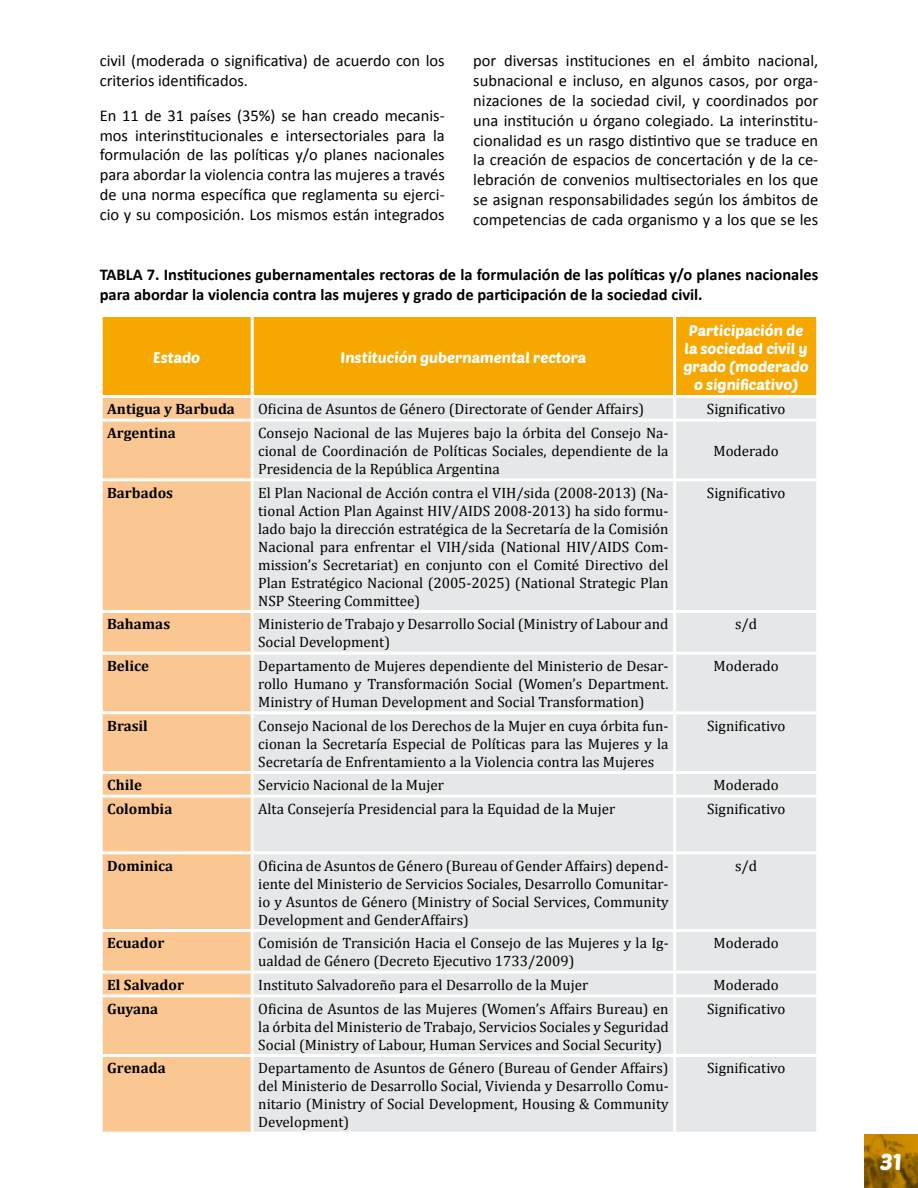
<style>
.page{position:relative;width:918px;height:1188px;background:#fff}
.page>*{position:absolute;margin:0;border:0;box-sizing:border-box;transform-origin:0 0}
.t1{font:22.5px "Poetsen One";color:#fff}
.t2{font:16.5px/19.8px "Calibri";color:#000;text-align:justify}
.t3{font:700 16.5px/19.8px "Calibri";color:#000}
.t4{font:15px/18px "Cambria";color:#000;text-align:justify}
.t5{font:700 15px "Cambria";color:#000}
.t6{font:15px/18px "Poetsen One";color:#fff;text-align:center}
</style>
<div class="page">
<svg style="left:864px;top:1134px;width:54px;height:54px;background:#a06d00"></svg>
<div style="left:103px;top:317px;width:713px;height:78px;background:#f7a800"></div>
<div style="left:103px;top:398px;width:148px;height:734px;background:#fac793"></div>
<div style="left:254px;top:398px;width:562px;height:734px;background:#e6e7e8"></div>
<hr style="left:251px;top:317px;width:3px;height:78px;background:#fff">
<hr style="left:673px;top:317px;width:3px;height:78px;background:#fff">
<hr style="left:673px;top:398px;width:3px;height:21px;background:#fff">
<hr style="left:100px;top:419px;width:152px;height:3px;background:#fff">
<hr style="left:252px;top:419px;width:423px;height:3px;background:#fff">
<hr style="left:675px;top:419px;width:144px;height:3px;background:#fff">
<hr style="left:673px;top:422px;width:3px;height:56px;background:#fff">
<hr style="left:100px;top:478px;width:152px;height:3px;background:#fff">
<hr style="left:252px;top:478px;width:423px;height:3px;background:#fff">
<hr style="left:675px;top:478px;width:144px;height:3px;background:#fff">
<hr style="left:673px;top:481px;width:3px;height:129px;background:#fff">
<hr style="left:100px;top:610px;width:152px;height:3px;background:#fff">
<hr style="left:252px;top:610px;width:423px;height:3px;background:#fff">
<hr style="left:675px;top:610px;width:144px;height:3px;background:#fff">
<hr style="left:673px;top:613px;width:3px;height:39px;background:#fff">
<hr style="left:100px;top:652px;width:152px;height:3px;background:#fff">
<hr style="left:252px;top:652px;width:423px;height:3px;background:#fff">
<hr style="left:675px;top:652px;width:144px;height:3px;background:#fff">
<hr style="left:673px;top:655px;width:3px;height:56px;background:#fff">
<hr style="left:100px;top:711px;width:152px;height:3px;background:#fff">
<hr style="left:252px;top:711px;width:423px;height:3px;background:#fff">
<hr style="left:675px;top:711px;width:144px;height:3px;background:#fff">
<hr style="left:673px;top:714px;width:3px;height:57px;background:#fff">
<hr style="left:100px;top:771px;width:152px;height:3px;background:#fff">
<hr style="left:252px;top:771px;width:423px;height:3px;background:#fff">
<hr style="left:675px;top:771px;width:144px;height:3px;background:#fff">
<hr style="left:673px;top:774px;width:3px;height:21px;background:#fff">
<hr style="left:100px;top:795px;width:152px;height:3px;background:#fff">
<hr style="left:252px;top:795px;width:423px;height:3px;background:#fff">
<hr style="left:675px;top:795px;width:144px;height:3px;background:#fff">
<hr style="left:673px;top:798px;width:3px;height:53px;background:#fff">
<hr style="left:100px;top:851px;width:152px;height:3px;background:#fff">
<hr style="left:252px;top:851px;width:423px;height:3px;background:#fff">
<hr style="left:675px;top:851px;width:144px;height:3px;background:#fff">
<hr style="left:673px;top:854px;width:3px;height:75px;background:#fff">
<hr style="left:100px;top:929px;width:152px;height:3px;background:#fff">
<hr style="left:252px;top:929px;width:423px;height:3px;background:#fff">
<hr style="left:675px;top:929px;width:144px;height:3px;background:#fff">
<hr style="left:673px;top:932px;width:3px;height:39px;background:#fff">
<hr style="left:100px;top:971px;width:152px;height:3px;background:#fff">
<hr style="left:252px;top:971px;width:423px;height:3px;background:#fff">
<hr style="left:675px;top:971px;width:144px;height:3px;background:#fff">
<hr style="left:673px;top:974px;width:3px;height:20px;background:#fff">
<hr style="left:100px;top:994px;width:152px;height:3px;background:#fff">
<hr style="left:252px;top:994px;width:423px;height:3px;background:#fff">
<hr style="left:675px;top:994px;width:144px;height:3px;background:#fff">
<hr style="left:673px;top:997px;width:3px;height:57px;background:#fff">
<hr style="left:100px;top:1054px;width:152px;height:3px;background:#fff">
<hr style="left:252px;top:1054px;width:423px;height:3px;background:#fff">
<hr style="left:675px;top:1054px;width:144px;height:3px;background:#fff">
<hr style="left:673px;top:1057px;width:3px;height:75px;background:#fff">
<p class="t2" style="left:100px;top:51px;width:347px">civil (moderada o significativa) de acuerdo con los criterios identificados.</p>
<p class="t2" style="left:100px;top:106px;width:347px">En 11 de 31 países (35%) se han creado mecanis&shy;mos interinstitucionales e intersectoriales para la formulación de las políticas y/o planes nacionales para abordar la violencia contra las mujeres a través de una norma específica que reglamenta su ejerci&shy;cio y su composición. Los mismos están integrados</p>
<p class="t2" style="left:473px;top:51px;width:347px">por diversas instituciones en el ámbito nacional, subnacional e incluso, en algunos casos, por orga&shy;nizaciones de la sociedad civil, y coordinados por una institución u órgano colegiado. La interinstitu&shy;cionalidad es un rasgo distintivo que se traduce en la creación de espacios de concertación y de la ce&shy;lebración de convenios multisectoriales en los que se asignan responsabilidades según los ámbitos de competencias de cada organismo y a los que se les</p>
<p class="t3" style="left:100px;top:265px;width:720px">TABLA 7. Instituciones gubernamentales rectoras de la formulación de las políticas y/o planes nacionales para abordar la violencia contra las mujeres y grado de participación de la sociedad civil.</p>
<p class="t6" style="left:153px;top:348px;width:49px">Estado</p>
<p class="t6" style="left:341px;top:348px;width:247px">Institución gubernamental rectora</p>
<p class="t6" style="left:684px;top:321px;width:127px">Participación de la sociedad civil y grado (moderado o significativo)</p>
<p class="t5" style="left:107px;top:398px;width:129px">Antigua y Barbuda</p>
<p class="t4" style="left:258px;top:400px;width:388px">Oficina de Asuntos de Género (Directorate of Gender Affairs)</p>
<p class="t4" style="left:707px;top:400px;width:80px">Significativo</p>
<p class="t5" style="left:107px;top:422px;width:70px">Argentina</p>
<p class="t4" style="left:258px;top:424px;width:412px">Consejo Nacional de las Mujeres bajo la órbita del Consejo Na&shy;cional de Coordinación de Políticas Sociales, dependiente de la Presidencia de la República Argentina</p>
<p class="t4" style="left:713px;top:442px;width:67px">Moderado</p>
<p class="t5" style="left:107px;top:482px;width:67px">Barbados</p>
<p class="t4" style="left:258px;top:483px;width:412px">El Plan Nacional de Acción contra el VIH/sida (2008-2013) (Na&shy;tional Action Plan Against HIV/AIDS 2008-2013) ha sido formu&shy;lado bajo la dirección estratégica de la Secretaría de la Comisión Nacional para enfrentar el VIH/sida (National HIV/AIDS Com&shy;mission’s Secretariat) en conjunto con el Comité Directivo del Plan Estratégico Nacional (2005-2025) (National Strategic Plan NSP Steering Committee)</p>
<p class="t4" style="left:707px;top:483px;width:80px">Significativo</p>
<p class="t5" style="left:107px;top:613px;width:65px">Bahamas</p>
<p class="t4" style="left:258px;top:615px;width:412px">Ministerio de Trabajo y Desarrollo Social (Ministry of Labour and<br>Social Development)</p>
<p class="t4" style="left:735px;top:615px;width:24px">s/d</p>
<p class="t5" style="left:107px;top:655px;width:43px">Belice</p>
<p class="t4" style="left:258px;top:657px;width:412px">Departamento de Mujeres dependiente del Ministerio de Desar&shy;rollo Humano y Transformación Social (Women’s Department.<br>Ministry of Human Development and Social Transformation)</p>
<p class="t4" style="left:714px;top:657px;width:67px">Moderado</p>
<p class="t5" style="left:107px;top:715px;width:42px">Brasil</p>
<p class="t4" style="left:258px;top:716px;width:412px">Consejo Nacional de los Derechos de la Mujer en cuya órbita fun&shy;cionan la Secretaría Especial de Políticas para las Mujeres y la Secretaría de Enfrentamiento a la Violencia contra las Mujeres</p>
<p class="t4" style="left:707px;top:716px;width:80px">Significativo</p>
<p class="t5" style="left:107px;top:774px;width:36px">Chile</p>
<p class="t4" style="left:258px;top:776px;width:187px">Servicio Nacional de la Mujer</p>
<p class="t4" style="left:714px;top:776px;width:67px">Moderado</p>
<p class="t5" style="left:107px;top:798px;width:67px">Colombia</p>
<p class="t4" style="left:258px;top:800px;width:358px">Alta Consejería Presidencial para la Equidad de la Mujer</p>
<p class="t4" style="left:707px;top:800px;width:80px">Significativo</p>
<p class="t5" style="left:107px;top:855px;width:67px">Dominica</p>
<p class="t4" style="left:258px;top:856px;width:412px">Oficina de Asuntos de Género (Bureau of Gender Affairs) depend&shy;iente del Ministerio de Servicios Sociales, Desarrollo Comunitar&shy;io y Asuntos de Género (Ministry of Social Services, Community Development and GenderAffairs)</p>
<p class="t4" style="left:735px;top:856px;width:24px">s/d</p>
<p class="t5" style="left:107px;top:932px;width:59px">Ecuador</p>
<p class="t4" style="left:258px;top:934px;width:412px">Comisión de Transición Hacia el Consejo de las Mujeres y la Ig&shy;ualdad de Género (Decreto Ejecutivo 1733/2009)</p>
<p class="t4" style="left:714px;top:934px;width:67px">Moderado</p>
<p class="t5" style="left:107px;top:974px;width:78px">El Salvador</p>
<p class="t4" style="left:258px;top:976px;width:331px">Instituto Salvadoreño para el Desarrollo de la Mujer</p>
<p class="t4" style="left:714px;top:976px;width:67px">Moderado</p>
<p class="t5" style="left:107px;top:998px;width:53px">Guyana</p>
<p class="t4" style="left:258px;top:999px;width:412px">Oficina de Asuntos de las Mujeres (Women’s Affairs Bureau) en la órbita del Ministerio de Trabajo, Servicios Sociales y Seguridad Social (Ministry of Labour, Human Services and Social Security)</p>
<p class="t4" style="left:707px;top:999px;width:80px">Significativo</p>
<p class="t5" style="left:107px;top:1057px;width:60px">Grenada</p>
<p class="t4" style="left:258px;top:1059px;width:412px">Departamento de Asuntos de Género (Bureau of Gender Affairs) del Ministerio de Desarrollo Social, Vivienda y Desarrollo Comu&shy;nitario (Ministry of Social Development, Housing &amp; Community Development)</p>
<p class="t4" style="left:707px;top:1059px;width:80px">Significativo</p>
<h1 class="t1" style="left:880px;top:1148px;width:23px">31</h1>
</div>
